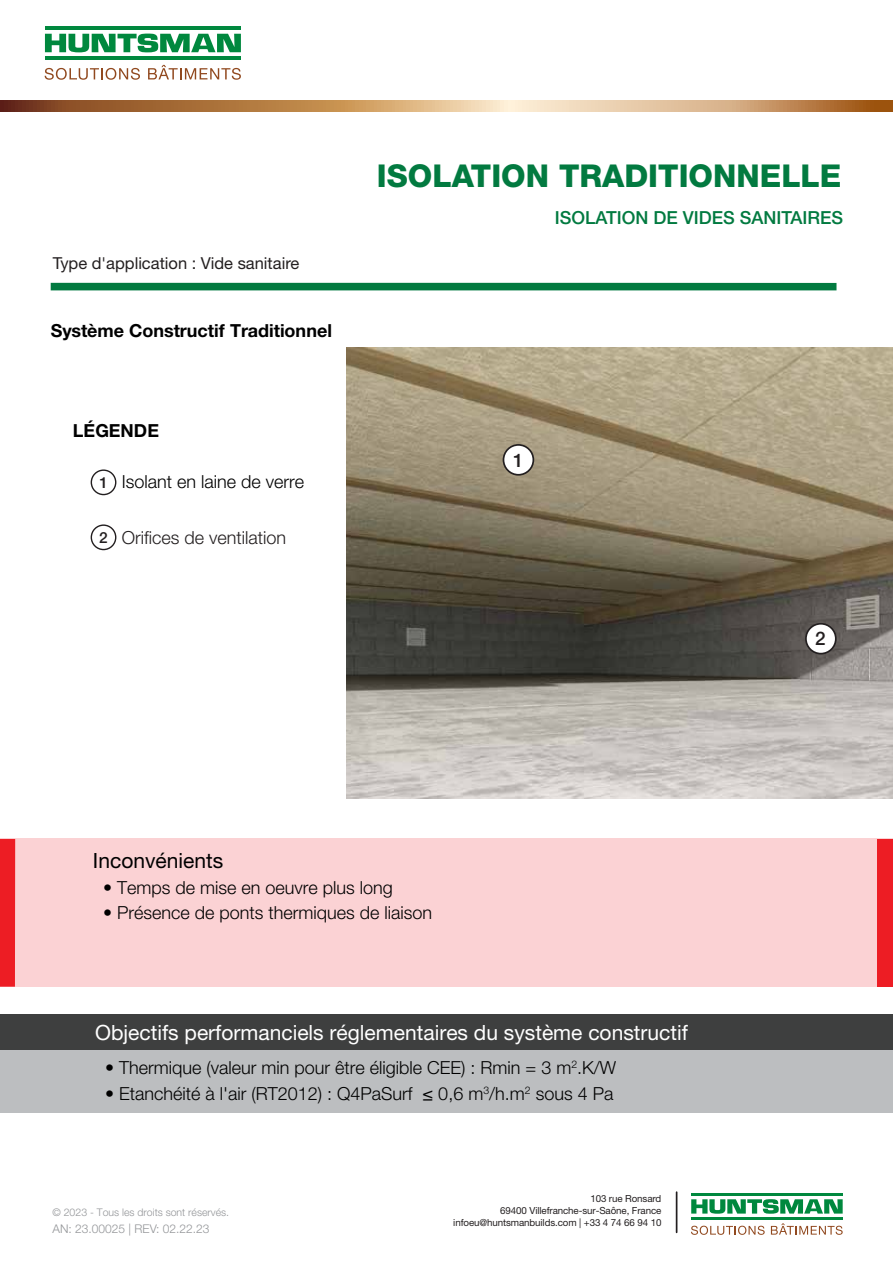
<style>
.page{position:relative;width:893px;height:1263px;background:#fff}
.page>*{position:absolute;margin:0;border:0;box-sizing:border-box;transform-origin:0 0}
.t1{font:800 31.5px "Helvetica Neue LT Pro";color:#027a40}
.t2{font:21px "Helvetica Neue LT Pro";color:#fff}
.t3{font:21px "Helvetica Neue LT Pro";color:#000}
.t4{font:500 18.75px "Helvetica Neue LT Pro";color:#231f20}
.t5{font:300 18px "Helvetica Neue LT Pro";color:#000}
.t6{font:700 18px "Helvetica Neue LT Pro";color:#000}
.t7{font:500 18px "Helvetica Neue LT Pro";color:#027a40}
.t8{font:300 18px "Helvetica Neue LT Pro";color:#231f20}
.t9{font:16.5px "Helvetica Neue LT Pro";color:#231f20}
.t10{font:500 15.3px "Helvetica Neue LT Pro";color:#231f20}
.t11{font:300 12px "Helvetica Neue LT Pro";color:#939598}
.t12{font:300 10.5px "Helvetica Neue LT Pro";color:#939598}
.t13{font:9.75px/12px "Helvetica Neue LT Pro";letter-spacing:-.01em;color:#231f20;text-align:right}
</style>
<div class="page">
<div style="left:0;top:839px;width:892px;height:148px;background:#fbd2d4"></div>
<div style="left:0;top:839px;width:15px;height:148px;background:#ed1d24"></div>
<div style="left:878px;top:839px;width:15px;height:148px;background:#ed1d24"></div>
<svg style="left:0;top:100px;width:893px;height:12px;background:#c29467"></svg>
<hr style="left:676px;top:1192px;width:1px;height:40px;background:#231f20">
<div style="left:0;top:1044px;width:893px;height:69px;background:#bcbec0"></div>
<div style="left:0;top:1014px;width:893px;height:35px;background:#3e3f3f"></div>
<svg style="left:45px;top:34px;width:196px;height:18px"></svg>
<hr style="left:45px;top:26px;width:196px;height:4px;background:#00883e">
<hr style="left:45px;top:56px;width:196px;height:4px;background:#00883e">
<svg style="left:45px;top:68px;width:95px;height:12px"></svg>
<svg style="left:148px;top:65px;width:93px;height:15px"></svg>
<svg style="left:691px;top:1199px;width:152px;height:15px"></svg>
<hr style="left:691px;top:1193px;width:152px;height:3px;background:#00883e">
<hr style="left:691px;top:1216px;width:152px;height:3px;background:#00883e">
<svg style="left:691px;top:1226px;width:74px;height:9px"></svg>
<svg style="left:771px;top:1223px;width:72px;height:12px"></svg>
<div style="left:51px;top:283px;width:785px;height:7px;background:#027a40"></div>
<img style="left:347px;top:347px;width:546px;height:452px">
<div style="left:806px;top:624px;width:30px;height:30px;background:#fff;border-radius:50%"></div>
<div style="left:805px;top:623px;width:32px;height:31px;border:2px solid #231f20;border-radius:50%"></div>
<div style="left:503px;top:445px;width:30px;height:30px;background:#fff;border-radius:50%"></div>
<div style="left:503px;top:444px;width:31px;height:32px;border:2px solid #231f20;border-radius:50%"></div>
<div style="left:91px;top:469px;width:25px;height:26px;border:1px solid #231f20;border-radius:50%"></div>
<div style="left:91px;top:524px;width:25px;height:26px;border:1px solid #231f20;border-radius:50%"></div>
<p class="t9" style="left:53px;top:253px;width:248px">Type d'application : Vide sanitaire</p>
<p class="t6" style="left:51px;top:320px;width:283px">Système Constructif Traditionnel</p>
<p class="t6" style="left:73px;top:420px;width:88px">LÉGENDE</p>
<p class="t10" style="left:100px;top:473px;width:10px">1</p>
<p class="t5" style="left:122px;top:471px;width:184px">Isolant en laine de verre</p>
<p class="t10" style="left:99px;top:528px;width:10px">2</p>
<p class="t8" style="left:122px;top:526px;width:166px">Orifices de ventilation</p>
<h1 class="t1" style="left:377px;top:157px;width:466px">ISOLATION TRADITIONNELLE</h1>
<p class="t7" style="left:555px;top:206px;width:290px">ISOLATION DE VIDES SANITAIRES</p>
<p class="t4" style="left:513px;top:449px;width:12px">1</p>
<p class="t4" style="left:815px;top:627px;width:12px">2</p>
<p class="t3" style="left:93px;top:848px;width:132px">Inconvénients</p>
<p class="t5" style="left:103px;top:876px;width:291px">• Temps de mise en oeuvre plus long</p>
<p class="t5" style="left:103px;top:902px;width:331px">• Présence de ponts thermiques de liaison</p>
<p class="t2" style="left:95px;top:1019px;width:594px">Objectifs performanciels réglementaires du système constructif</p>
<p class="t5" style="left:105px;top:1057px;width:513px">• Thermique (valeur min pour être éligible CEE) : Rmin = 3 m<sup>2</sup>.K/W</p>
<p class="t5" style="left:105px;top:1082px;width:510px">• Etanchéité à l'air (RT2012) : Q4PaSurf ≤ 0,6 m<sup>3</sup>/h.m<sup>2</sup> sous 4 Pa</p>
<p class="t12" style="left:53px;top:1206px;width:178px">© 2023 - Tous les droits sont réservés.</p>
<p class="t11" style="left:53px;top:1221px;width:158px">AN: 23.00025 | REV: 02.22.23</p>
<p class="t13" style="left:453px;top:1193px;width:210px">103 rue Ronsard<br>69400 Villefranche-sur-Saône, France infoeu@huntsmanbuilds.com | +33 4 74 66 94 10</p>
</div>
